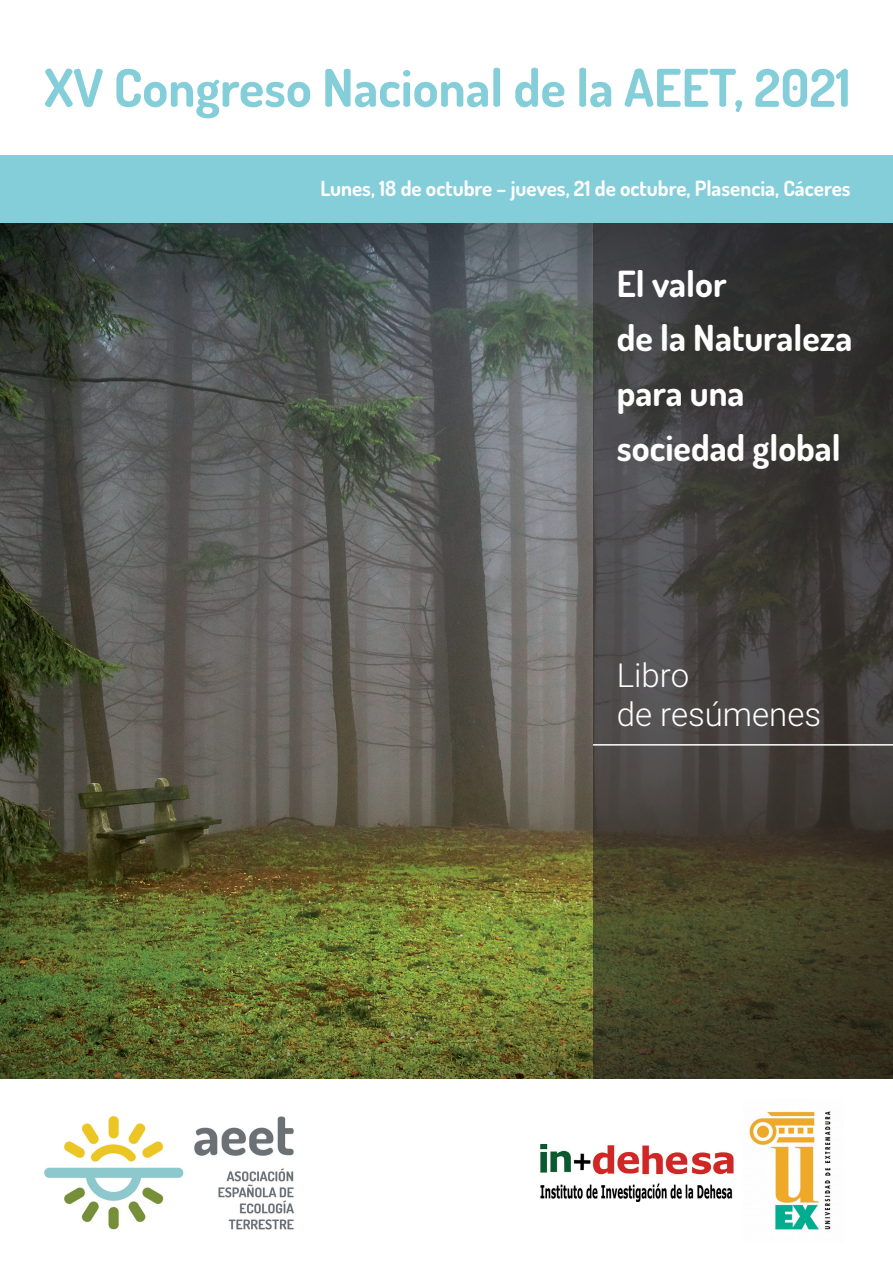
<style>
.page{position:relative;width:893px;height:1263px;background:#fff}
.page>*{position:absolute;margin:0;border:0;box-sizing:border-box;transform-origin:0 0}
.t1{font:700 52.05px "Dosis";color:#84ceda}
.t2{font:700 36px/54.6px "Dosis";color:#fff}
.t3{font:300 33px/39.6px "Roboto";color:#fff}
.t4{font:700 21px "Dosis";color:#fff}
</style>
<div class="page">
<img style="left:0;top:223px;width:593px;height:855px">
<img style="left:44px;top:1116px;width:250px;height:114px">
<img style="left:540px;top:1144px;width:194px;height:57px">
<img style="left:749px;top:1111px;width:82px;height:119px">
<div style="left:593px;top:214px;width:300px;height:864px;background:#231f20;opacity:.57"></div>
<div style="left:0;top:155px;width:893px;height:68px;background:#84ceda"></div>
<hr style="left:593px;top:744px;width:300px;height:1px;background:#fff">
<h1 class="t1" style="left:44px;top:68px;width:808px">XV Congreso Nacional de la AEET, 2021</h1>
<p class="t4" style="left:320px;top:180px;width:532px">Lunes, 18 de octubre – jueves, 21 de octubre, Plasencia, Cáceres</p>
<h2 class="t2" style="left:617px;top:260px;width:237px">El valor<br>de la Naturaleza para una sociedad global</h2>
<h3 class="t3" style="left:617px;top:655px;width:206px">Libro<br>de resúmenes</h3>
</div>
